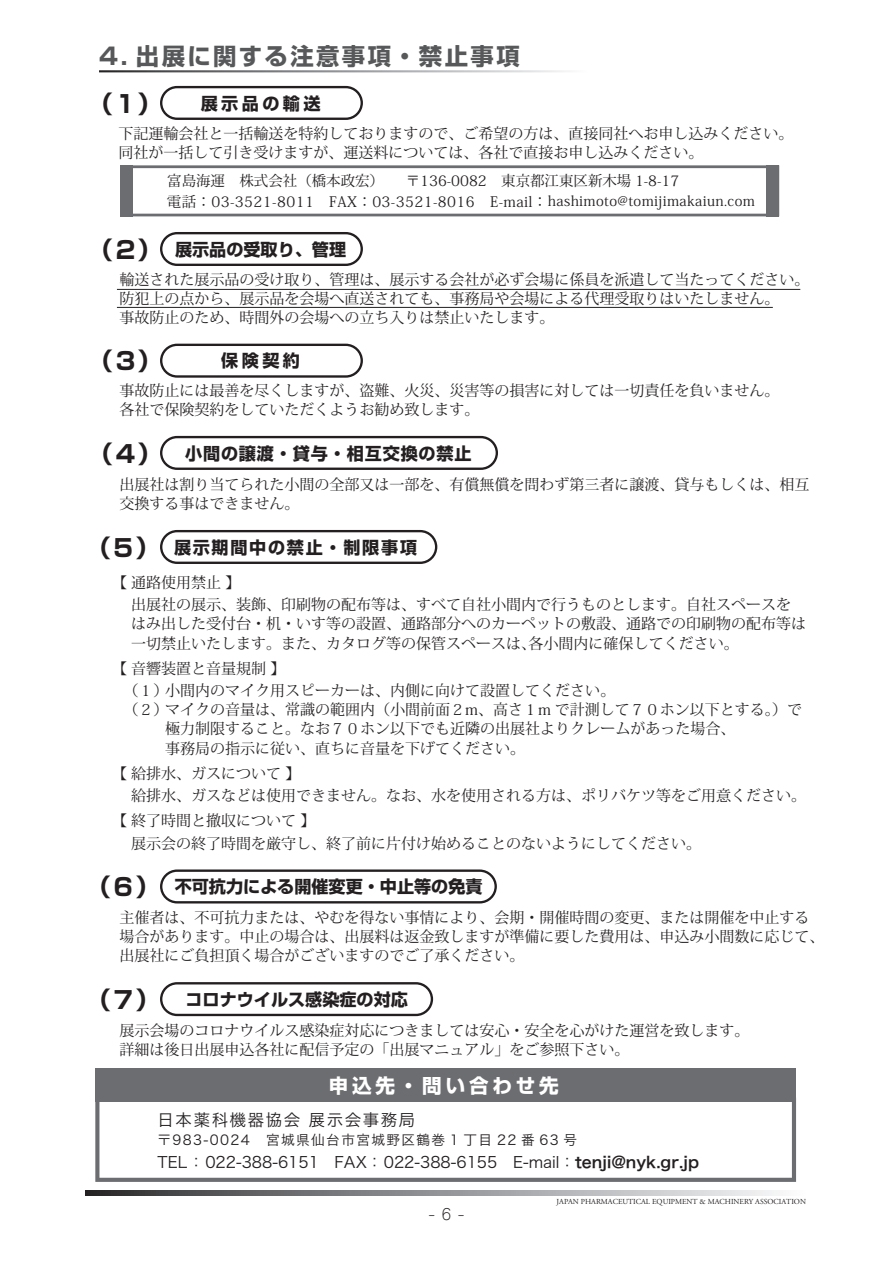
<style>
.page{position:relative;width:893px;height:1263px;background:#fff}
.page>*{position:absolute;margin:0;border:0;box-sizing:border-box;transform-origin:0 0}
.t1{font:700 24px "Shin Go Pro";color:#231f20}
.t2{font:700 23.4px "Shin Go Pro";letter-spacing:.1em;color:#57585a}
.t3{font:700 19.5px "Shin Go Pro";letter-spacing:.2em;color:#fff}
.t4{font:700 17.1px "Shin Go Pro";color:#231f20}
.t5{font:700 17.1px "Shin Go Pro";letter-spacing:.05em;color:#231f20}
.t6{font:700 17.1px "Shin Go Pro";letter-spacing:.1em;color:#231f20}
.t7{font:16.35px "Hira Kaku Pro N W3";letter-spacing:.1em;color:#231f20}
.t8{font:15.6px "Hira Kaku Pro N W3";color:#231f20}
.t9{font:15px/19.2px "Koz Min Pr 6 N";color:#231f20}
.t10{font:300 15px "Jun 101 Pro";color:#231f20}
.t11{font:14.4px/20.9px "Koz Min Pr 6 N";color:#231f20}
.t12{font:13.65px "Hira Kaku Pro N W3";letter-spacing:.1em;color:#231f20}
.t13{font:7.65px "Adobe Garamond Pro";color:#231f20}
.s1{font-size:14.1px}
.s2{font-size:24px}
.s3{font-family:"Hira Kaku Pro N W6"}
</style>
<div class="page">
<svg style="left:85px;top:1191px;width:692px;height:4px;background:#8f9092"></svg>
<hr style="left:117px;top:289px;width:683px;height:1px;background:#231f20">
<hr style="left:117px;top:307px;width:656px;height:1px;background:#231f20">
<svg style="left:160px;top:232px;width:203px;height:34px"></svg>
<svg style="left:160px;top:86px;width:203px;height:34px"></svg>
<svg style="left:133px;top:165px;width:633px;height:51px"></svg>
<div style="left:766px;top:165px;width:13px;height:51px;background:#6c6d70"></div>
<div style="left:120px;top:165px;width:13px;height:51px;background:#6c6d70"></div>
<svg style="left:99px;top:70px;width:469px;height:2px"></svg>
<svg style="left:160px;top:530px;width:277px;height:34px"></svg>
<svg style="left:160px;top:869px;width:337px;height:34px"></svg>
<svg style="left:160px;top:982px;width:273px;height:34px"></svg>
<svg style="left:95px;top:1101px;width:701px;height:81px"></svg>
<div style="left:95px;top:1068px;width:701px;height:33px;background:#6c6d70"></div>
<svg style="left:160px;top:436px;width:338px;height:34px"></svg>
<svg style="left:160px;top:344px;width:203px;height:34px"></svg>
<h2 class="t2" style="left:99px;top:37px;width:422px">4. 出展に関する注意事項・禁止事項</h2>
<h1 class="t1" style="left:89px;top:84px;width:74px">（1）</h1>
<p class="t4" style="left:201px;top:90px;width:121px">展示品の輸送</p>
<p class="t9" style="left:118px;top:124px;width:677px">下記運輸会社と一括輸送を特約しておりますので、ご希望の方は、直接同社へお申し込みください。同社が一括して引き受けますが、運送料については、各社で直接お申し込みください。</p>
<p class="t11" style="left:167px;top:170px;width:590px">富島海運　株式会社（橋本政宏）　　〒136-0082　東京都江東区新木場 1-8-17<br>電話：03-3521-8011　FAX：03-3521-8016　E-mail：<span class="s1">hashimoto@tomijimakaiun.com</span></p>
<h1 class="t1" style="left:89px;top:230px;width:74px">（2）</h1>
<p class="t4" style="left:175px;top:236px;width:173px">展示品の受取り、管理</p>
<p class="t9" style="left:120px;top:270px;width:692px">輸送された展示品の受け取り、管理は、展示する会社が必ず会場に係員を派遣して当たってください。防犯上の点から、展示品を会場へ直送されても、事務局や会場による代理受取りはいたしません。<br>事故防止のため、時間外の会場への立ち入りは禁止いたします。</p>
<h1 class="t1" style="left:89px;top:342px;width:74px">（3）</h1>
<p class="t4" style="left:221px;top:347px;width:80px">保険契約</p>
<p class="t9" style="left:120px;top:381px;width:662px">事故防止には最善を尽くしますが、盗難、火災、災害等の損害に対しては一切責任を負いません。各社で保険契約をしていただくようお勧め致します。</p>
<p class="t5" style="left:89px;top:440px;width:384px"><span class="s2">（4）</span> 小間の譲渡・貸与・相互交換の禁止</p>
<p class="t9" style="left:120px;top:475px;width:692px">出展社は割り当てられた小間の全部又は一部を、有償無償を問わず第三者に譲渡、貸与もしくは、相互交換する事はできません。</p>
<h1 class="t1" style="left:87px;top:528px;width:74px">（5）</h1>
<p class="t6" style="left:174px;top:534px;width:244px">展示期間中の禁止・制限事項</p>
<p class="t9" style="left:112px;top:573px;width:130px">【 通路使用禁止 】</p>
<p class="t9" style="left:131px;top:595px;width:677px">出展社の展示、装飾、印刷物の配布等は、すべて自社小間内で行うものとします。自社スペースをはみ出した受付台・机・いす等の設置、通路部分へのカーペットの敷設、通路での印刷物の配布等は一切禁止いたします。また、カタログ等の保管スペースは､各小間内に確保してください。</p>
<p class="t9" style="left:112px;top:659px;width:175px">【 音響装置と音量規制 】</p>
<p class="t9" style="left:124px;top:681px;width:493px">（１）小間内のマイク用スピーカーは、内側に向けて設置してください。</p>
<p class="t9" style="left:124px;top:700px;width:680px">（２）マイクの音量は、常識の範囲内（小間前面２m、高さ１m で計測して７０ホン以下とする。）で</p>
<p class="t9" style="left:131px;top:720px;width:598px">　　 極力制限すること。なお７０ホン以下でも近隣の出展社よりクレームがあった場合､</p>
<p class="t9" style="left:131px;top:739px;width:396px">　　 事務局の指示に従い、直ちに音量を下げてください。</p>
<p class="t9" style="left:112px;top:764px;width:190px">【 給排水、ガスについて 】</p>
<p class="t9" style="left:131px;top:786px;width:677px">給排水、ガスなどは使用できません。なお、水を使用される方は、ポリバケツ等をご用意ください。</p>
<p class="t9" style="left:112px;top:812px;width:205px">【 終了時間と撤収について 】</p>
<p class="t9" style="left:131px;top:834px;width:571px">展示会の終了時間を厳守し、終了前に片付け始めることのないようにしてください。</p>
<h1 class="t1" style="left:87px;top:868px;width:74px">（6）</h1>
<p class="t4" style="left:175px;top:873px;width:309px">不可抗力による開催変更・中止等の免責</p>
<p class="t9" style="left:120px;top:908px;width:707px">主催者は、不可抗力または、やむを得ない事情により、会期・開催時間の変更、または開催を中止する場合があります。中止の場合は、出展料は返金致しますが準備に要した費用は、申込み小間数に応じて、出展社にご負担頂く場合がございますのでご了承ください。</p>
<h1 class="t1" style="left:87px;top:981px;width:74px">（7）</h1>
<p class="t4" style="left:186px;top:986px;width:224px">コロナウイルス感染症の対応</p>
<p class="t9" style="left:120px;top:1021px;width:631px">展示会場のコロナウイルス感染症対応につきましては安心・安全を心がけた運営を致します。詳細は後日出展申込各社に配信予定の「出展マニュアル」をご参照下さい。</p>
<h3 class="t3" style="left:329px;top:1070px;width:232px">申込先・問い合わせ先</h3>
<p class="t7" style="left:158px;top:1105px;width:259px">日本薬科機器協会 展示会事務局</p>
<p class="t12" style="left:158px;top:1127px;width:421px">〒983-0024　宮城県仙台市宮城野区鶴巻 1 丁目 22 番 63 号</p>
<p class="t8" style="left:158px;top:1148px;width:543px">TEL ： 022-388-6151　FAX： 022-388-6155　E-mail：<span class="s3">tenji@nyk.gr.jp</span></p>
<p class="t10" style="left:429px;top:1203px;width:37px">- 6 -</p>
<p class="t13" style="left:557px;top:1196px;width:251px">JAPAN PHARMACEUTICAL EQUIPMENT &amp; MACHINERY ASSOCIATION</p>
</div>
